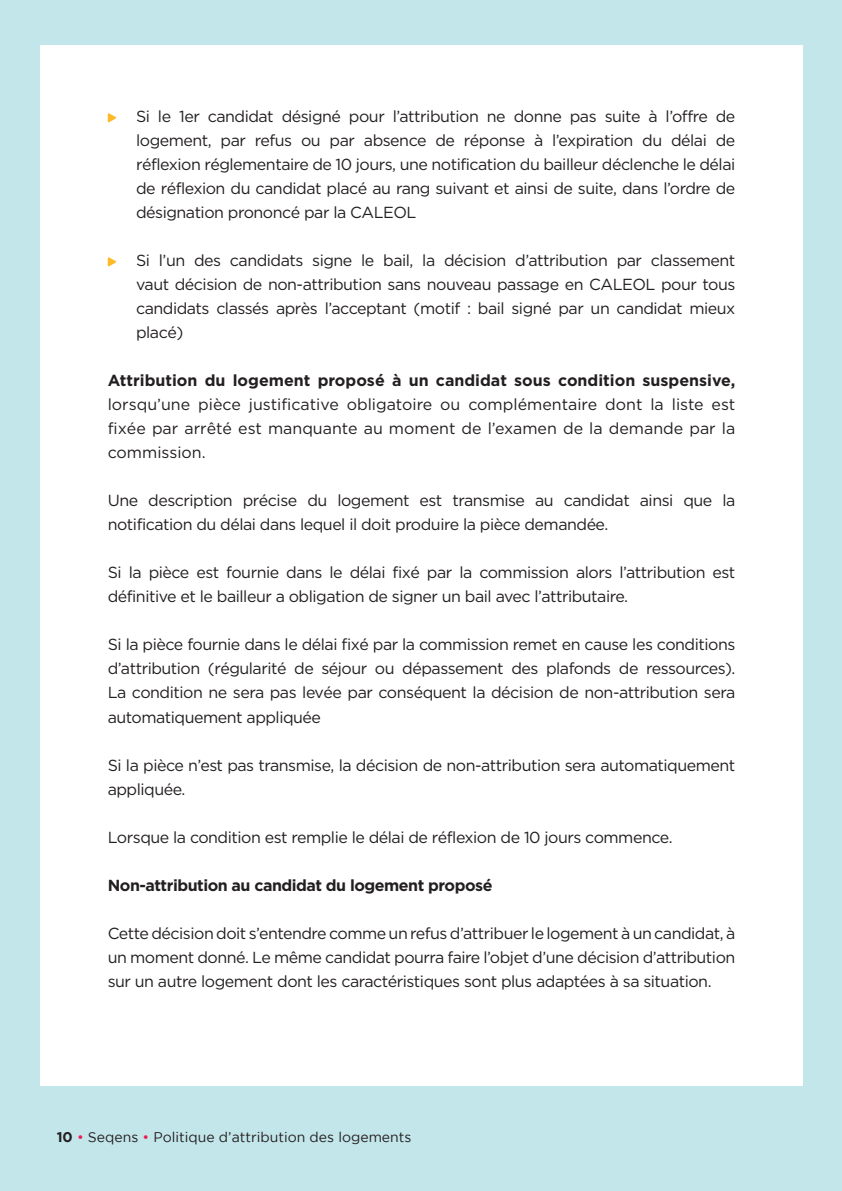
<style>
.page{position:relative;width:842px;height:1191px;background:#c3e6ea}
.page>*{position:absolute;margin:0;border:0;box-sizing:border-box;transform-origin:0 0}
.t1{font:16px/24px "Gotham";letter-spacing:-.03em;color:#231f20;text-align:justify}
.t2{font:700 16px "Gotham";color:#231f20}
.t3{font:700 16px "Gotham";letter-spacing:-.03em;color:#231f20}
.t4{font:14px "Gotham";color:#231f20}
.s1{font-weight:700}
.s2{color:#ed1b56}
</style>
<div class="page">
<div style="left:40px;top:45px;width:762px;height:1041px;background:#fff"></div>
<svg style="left:108px;top:113px;width:8px;height:10px"></svg>
<svg style="left:108px;top:257px;width:8px;height:10px"></svg>
<p class="t1" style="left:136px;top:104px;width:601px">Si le 1er candidat désigné pour l’attribution ne donne pas suite à l’offre de logement, par refus ou par absence de réponse à l’expiration du délai de réflexion réglementaire de 10 jours, une notification du bailleur déclenche le délai de réflexion du candidat placé au rang suivant et ainsi de suite, dans l’ordre de désignation prononcé par la CALEOL</p>
<p class="t1" style="left:136px;top:248px;width:601px">Si l’un des candidats signe le bail, la décision d’attribution par classement vaut décision de non-attribution sans nouveau passage en CALEOL pour tous candidats classés après l’acceptant (motif : bail signé par un candidat mieux placé)</p>
<p class="t2" style="left:108px;top:370px;width:629px">Attribution du logement proposé à un candidat sous condition suspensive,</p>
<p class="t1" style="left:108px;top:392px;width:629px">lorsqu’une pièce justificative obligatoire ou complémentaire dont la liste est fixée par arrêté est manquante au moment de l’examen de la demande par la commission.</p>
<p class="t1" style="left:108px;top:488px;width:629px">Une description précise du logement est transmise au candidat ainsi que la notification du délai dans lequel il doit produire la pièce demandée.</p>
<p class="t1" style="left:108px;top:560px;width:629px">Si la pièce est fournie dans le délai fixé par la commission alors l’attribution est définitive et le bailleur a obligation de signer un bail avec l’attributaire.</p>
<p class="t1" style="left:108px;top:632px;width:629px">Si la pièce fournie dans le délai fixé par la commission remet en cause les conditions d’attribution (régularité de séjour ou dépassement des plafonds de ressources).<br>La condition ne sera pas levée par conséquent la décision de non-attribution sera automatiquement appliquée</p>
<p class="t1" style="left:108px;top:752px;width:629px">Si la pièce n’est pas transmise, la décision de non-attribution sera automatiquement appliquée.</p>
<p class="t1" style="left:108px;top:824px;width:566px">Lorsque la condition est remplie le délai de réflexion de 10 jours commence.</p>
<p class="t3" style="left:108px;top:874px;width:386px">Non-attribution au candidat du logement proposé</p>
<p class="t1" style="left:108px;top:920px;width:629px">Cette décision doit s’entendre comme un refus d’attribuer le logement à un candidat, à un moment donné. Le même candidat pourra faire l’objet d’une décision d’attribution sur un autre logement dont les caractéristiques sont plus adaptées à sa situation.</p>
<p class="t4" style="left:57px;top:1129px;width:356px"><span class="s1">10</span> <span class="s2">•</span> Seqens <span class="s2">•</span> Politique d’attribution des logements</p>
</div>
